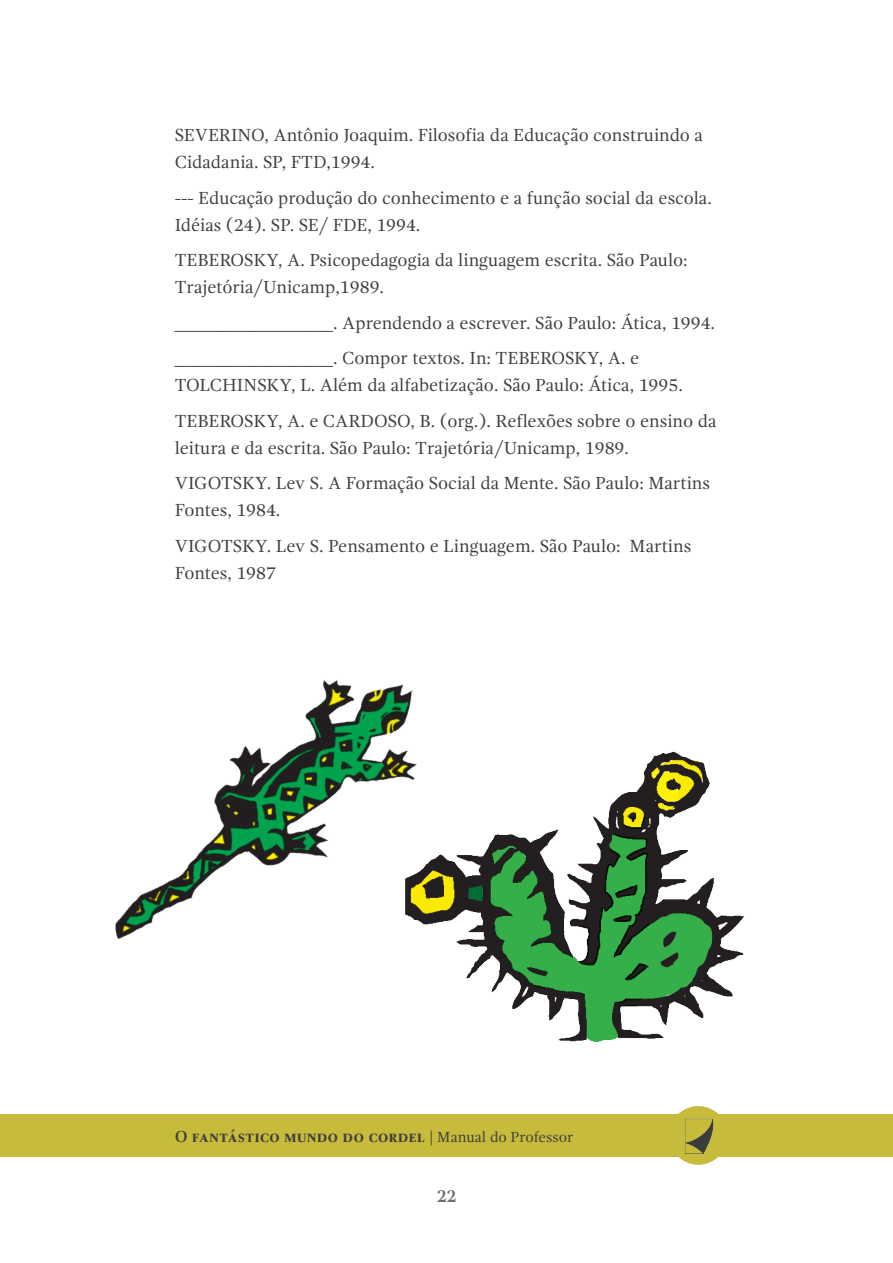
<style>
.page{position:relative;width:893px;height:1263px;background:#fff}
.page>*{position:absolute;margin:0;border:0;box-sizing:border-box;transform-origin:0 0}
.t1{font:18px/35.5px "Gandhi Serif";color:#3e3e3f}
.t2{font:700 18px "Gandhi Serif";color:#6c6d70}
.t3{font:700 16.5px "Gandhi Serif";color:#3e3e3f}
.s1{font-weight:400;font-size:15px}
</style>
<div class="page">
<img style="left:460px;top:751px;width:285px;height:291px">
<div style="left:0;top:1114px;width:893px;height:43px;background:#c6bb3a"></div>
<div style="left:669px;top:1106px;width:59px;height:59px;background:#c6bb3a;border-radius:50%"></div>
<img style="left:679px;top:1112px;width:39px;height:48px">
<img style="left:115px;top:680px;width:345px;height:264px">
<p class="t1" style="left:175px;top:122px;width:530px;line-height:27px">SEVERINO, Antônio Joaquim. Filosofia da Educação construindo a<br>Cidadania. SP, FTD,1994.</p>
<p class="t1" style="left:175px;top:184px;width:539px;line-height:27px">--- Educação produção do conhecimento e a função social da escola.<br>Idéias (24). SP. SE/ FDE, 1994.</p>
<p class="t1" style="left:175px;top:247px;width:514px;line-height:27px">TEBEROSKY, A. Psicopedagogia da linguagem escrita. São Paulo:<br>Trajetória/Unicamp,1989.</p>
<p class="t1" style="left:175px;top:305px;width:542px">________________. Aprendendo a escrever. São Paulo: Ática, 1994. ________________. Compor textos. In: TEBEROSKY, A. e</p>
<p class="t1" style="left:175px;top:368px;width:543px">TOLCHINSKY, L. Além da alfabetização. São Paulo: Ática, 1995.<br>TEBEROSKY, A. e CARDOSO, B. (org.). Reflexões sobre o ensino da</p>
<p class="t1" style="left:175px;top:430px;width:537px">leitura e da escrita. São Paulo: Trajetória/Unicamp, 1989.<br>VIGOTSKY. Lev S. A Formação Social da Mente. São Paulo: Martins</p>
<p class="t1" style="left:175px;top:493px;width:518px">Fontes, 1984.<br>VIGOTSKY. Lev S. Pensamento e Linguagem. São Paulo: Martins</p>
<p class="t1" style="left:175px;top:555px;width:103px">Fontes, 1987</p>
<p class="t3" style="left:175px;top:1127px;width:400px">O fantástico mundo do cordel <span class="s1">| Manual do Professor</span></p>
<p class="t2" style="left:437px;top:1185px;width:21px">22</p>
</div>
